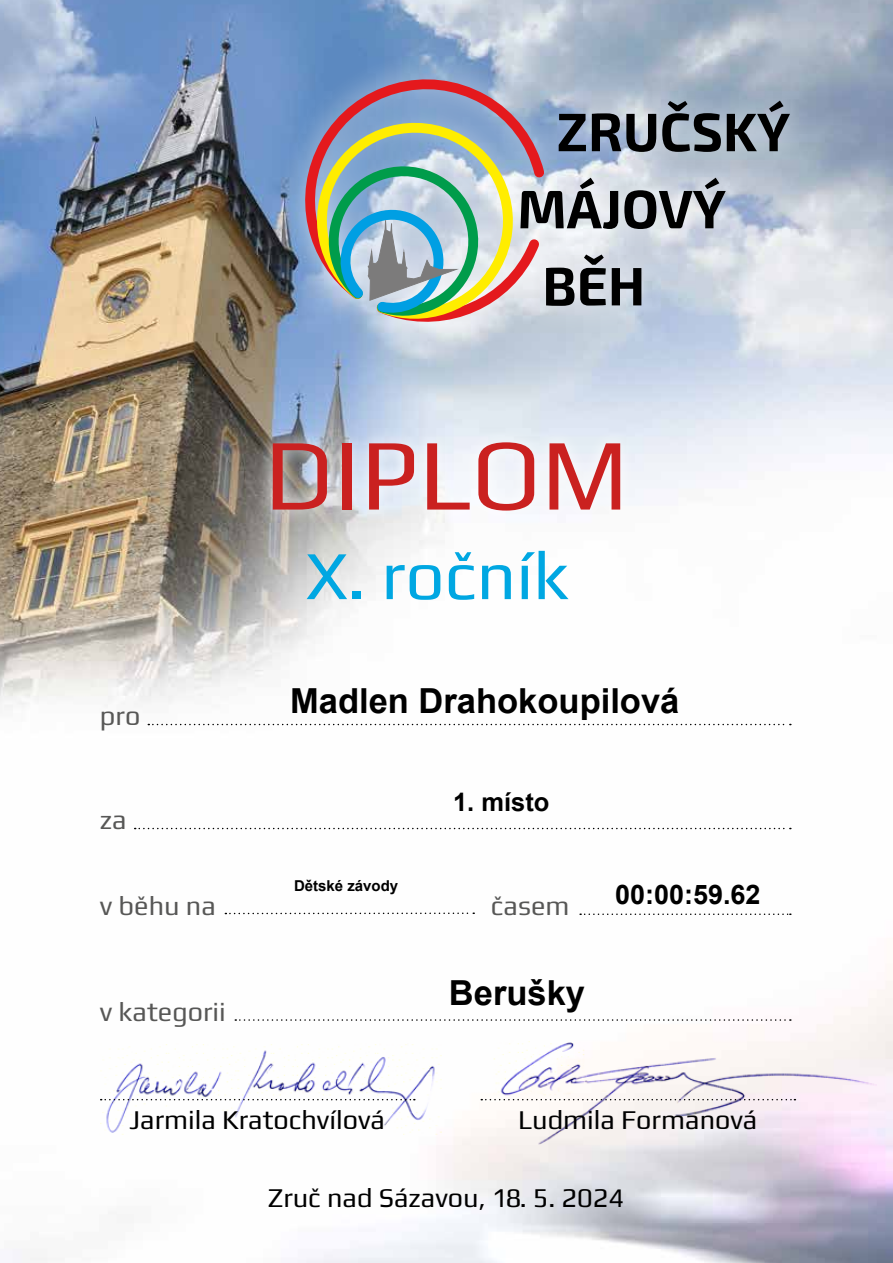
<style>
.page{position:relative;width:893px;height:1263px;background:#fff}
.page>*{position:absolute;margin:0;border:0;box-sizing:border-box;transform-origin:0 0}
.t1{font:102px "Play";color:#ca2120}
.t2{font:69px "Play";color:#00a7e2}
.t3{font:700 34.5px "Arial";color:#000}
.t4{font:27px "Play";color:#000}
.t5{font:27px "Play";color:#575756}
.t6{font:700 27px "Arial";color:#000}
.t7{font:700 25.5px "Arial";color:#000}
.t8{font:700 15px "Arial";color:#000}
.s1{font-style:inherit}
</style>
<div class="page">
<img style="left:0;top:0;width:893px;height:1263px">
<div style="left:278px;top:52px;width:537px;height:297px;background:#fff;opacity:.75"></div>
<svg style="left:296px;top:68px;width:255px;height:262px;background:#9298bb"></svg>
<svg style="left:311px;top:101px;width:479px;height:223px;background:#a3aeb0"></svg>
<svg style="left:481px;top:1099px;width:13px;height:1px"></svg>
<svg style="left:257px;top:428px;width:379px;height:98px"></svg>
<svg style="left:148px;top:724px;width:643px;height:1px"></svg>
<svg style="left:235px;top:1019px;width:556px;height:2px"></svg>
<svg style="left:580px;top:913px;width:211px;height:2px"></svg>
<svg style="left:225px;top:912px;width:249px;height:2px"></svg>
<svg style="left:135px;top:828px;width:656px;height:1px"></svg>
<img style="left:100px;top:1044px;width:342px;height:91px">
<img style="left:494px;top:1040px;width:382px;height:105px">
<h1 class="t1" style="left:264px;top:404px;width:366px">DIPLOM</h1>
<p class="t5" style="left:100px;top:697px;width:42px">pro</p>
<p class="t5" style="left:100px;top:801px;width:28px">za</p>
<h2 class="t2" style="left:306px;top:528px;width:264px">X. ročník</h2>
<p class="t3" style="left:290px;top:678px;width:391px">Madlen Drahokoupilová</p>
<p class="t7" style="left:453px;top:785px;width:98px">1. místo</p>
<p class="t8" style="left:294px;top:876px;width:106px">Dětské závody</p>
<p class="t5" style="left:100px;top:887px;width:117px">v běhu na</p>
<p class="t5" style="left:491px;top:887px;width:80px">časem</p>
<p class="t5" style="left:100px;top:993px;width:127px">v kategorii</p>
<p class="t3" style="left:449px;top:970px;width:138px">Berušky</p>
<p class="t6" style="left:615px;top:877px;width:147px">00:00:59.62</p>
<p class="t4" style="left:129px;top:1100px;width:257px">Jarmila Kratochvílová</p>
<p class="t4" style="left:518px;top:1100px;width:241px">Ludmila Formanová</p>
<p class="t4" style="left:268px;top:1179px;width:358px">Zruč nad Sázavou, 1<span class="s1">8</span>. 5. 202<span class="s1">4</span></p>
</div>
